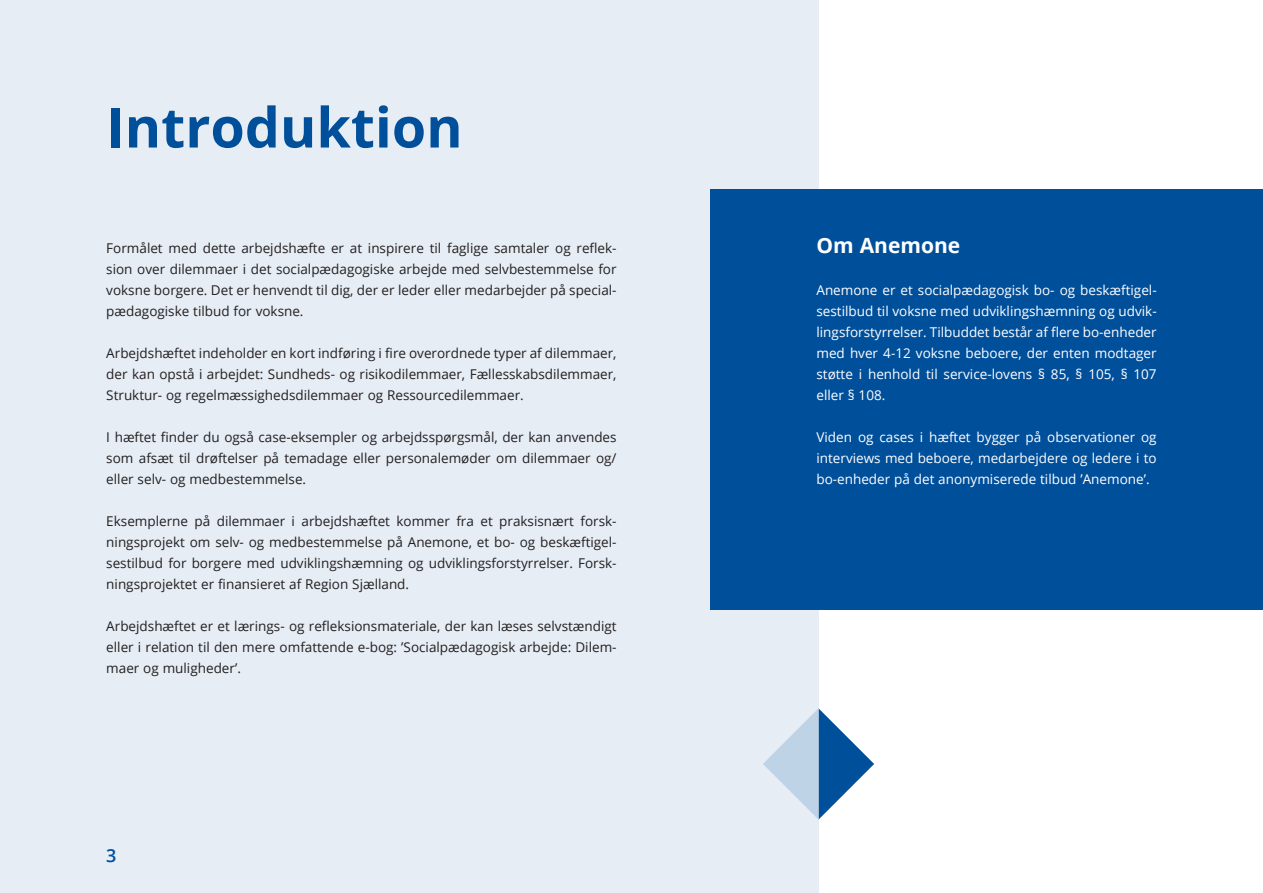
<style>
.page{position:relative;width:1263px;height:893px;background:#fff}
.page>*{position:absolute;margin:0;border:0;box-sizing:border-box;transform-origin:0 0}
.Rubrik_1{font:700 55.5px "Open Sans";color:#004f9b}
.MR_2{font:700 21px "Open Sans";color:#fff}
.t1{font:600 18px "Open Sans";color:#004f9b}
.Brød{font:13.5px/21px "Open Sans";color:#231f20;text-align:justify}
.Brød-2{font:13.5px/21px "Open Sans";color:#fff;text-align:justify}
</style>
<div class="page">
<div style="left:0;top:0;width:819px;height:893px;background:#e6edf5"></div>
<div style="left:711px;top:190px;width:552px;height:420px;background:#004f9b"></div>
<svg style="left:763px;top:708px;width:111px;height:112px"></svg>
<h2 class="Rubrik_1" style="left:106px;top:88px;width:358px">Introduktion</h2>
<p class="Brød" style="left:106px;top:237px;width:512px">Formålet med dette arbejdshæfte er at inspirere til faglige samtaler og reflek&shy;sion over dilemmaer i det socialpædagogiske arbejde med selvbestemmelse for voksne borgere. Det er henvendt til dig, der er leder eller medarbejder på special&shy;pædagogiske tilbud for voksne.</p>
<p class="Brød" style="left:106px;top:342px;width:512px">Arbejdshæftet indeholder en kort indføring i fire overordnede typer af dilemmaer, der kan opstå i arbejdet: Sundheds- og risikodilemmaer, Fællesskabsdilemmaer, Struktur- og regelmæssighedsdilemmaer og Ressourcedilemmaer.</p>
<p class="Brød" style="left:106px;top:426px;width:512px">I hæftet finder du også case-eksempler og arbejdsspørgsmål, der kan anvendes som afsæt til drøftelser på temadage eller personalemøder om dilemmaer og/ eller selv- og medbestemmelse.</p>
<p class="Brød" style="left:106px;top:510px;width:512px">Eksemplerne på dilemmaer i arbejdshæftet kommer fra et praksisnært forsk&shy;ningsprojekt om selv- og medbestemmelse på Anemone, et bo- og beskæftigel&shy;sestilbud for borgere med udviklingshæmning og udviklingsforstyrrelser. Forsk&shy;ningsprojektet er finansieret af Region Sjælland.</p>
<p class="Brød" style="left:106px;top:615px;width:512px">Arbejdshæftet er et lærings- og refleksionsmateriale, der kan læses selvstændigt eller i relation til den mere omfattende e-bog: ’Socialpædagogisk arbejde: Dilem&shy;maer og muligheder’.</p>
<h3 class="t1" style="left:106px;top:843px;width:12px">3</h3>
<h3 class="MR_2" style="left:816px;top:230px;width:145px">Om Anemone</h3>
<p class="Brød-2" style="left:816px;top:279px;width:342px">Anemone er et socialpædagogisk bo- og beskæftigel&shy;sestilbud til voksne med udviklingshæmning og udvik&shy;lingsforstyrrelser. Tilbuddet består af flere bo-enheder med hver 4-12 voksne beboere, der enten modtager støtte i henhold til service-lovens § 85, § 105, § 107 eller § 108.</p>
<p class="Brød-2" style="left:816px;top:426px;width:342px">Viden og cases i hæftet bygger på observationer og interviews med beboere, medarbejdere og ledere i to bo-enheder på det anonymiserede tilbud ’Anemone’.</p>
</div>
